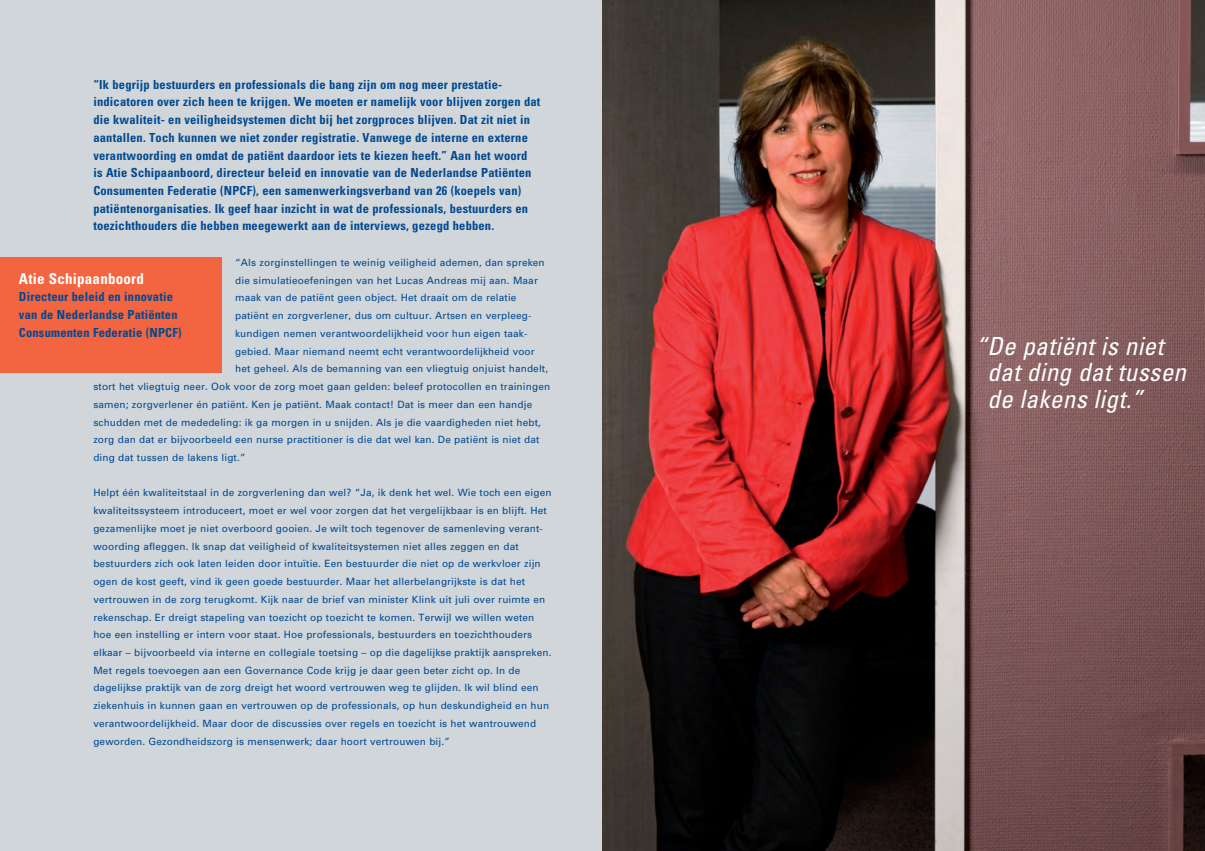
<style>
.page{position:relative;width:1205px;height:851px;background:#fff}
.page>*{position:absolute;margin:0;border:0;box-sizing:border-box;transform-origin:0 0}
.Normaal{font:italic condensed 25px/26.6px "Univers";letter-spacing:.015em;color:#fff}
.Normaal-2{font:700 condensed 15px "Univers";letter-spacing:.015em;color:#fff}
.Normaal-3{font:700 condensed 12.5px/17.8px "Univers";letter-spacing:.015em;color:#014990}
.Normaal-4{font:10px/17.8px "Univers";letter-spacing:.015em;color:#014990}
</style>
<div class="page">
<div style="left:0;top:0;width:602px;height:850px;background:#d0d6da"></div>
<div style="left:0;top:257px;width:221px;height:115px;background:#f26540"></div>
<img style="left:602px;top:0;width:603px;height:850px">
<p class="Normaal-3" style="left:93px;top:75px;width:409px">“Ik begrijp bestuurders en professionals die bang zijn om nog meer prestatie-</p>
<p class="Normaal-3" style="left:93px;top:93px;width:448px">indicatoren over zich heen te krijgen. We moeten er namelijk voor blijven zorgen dat die kwaliteit- en veiligheidsystemen dicht bij het zorgproces blijven. Dat zit niet in</p>
<p class="Normaal-3" style="left:93px;top:128px;width:436px">aantallen. Toch kunnen we niet zonder registratie. Vanwege de interne en externe</p>
<p class="Normaal-3" style="left:93px;top:146px;width:439px">verantwoording en omdat de patiënt daardoor iets te kiezen heeft.” Aan het woord is Atie Schipaanboord, directeur beleid en innovatie van de Nederlandse Patiënten Consumenten Federatie (NPCF), een samenwerkingsverband van 26 (koepels van) patiëntenorganisaties. Ik geef haar inzicht in wat de professionals, bestuurders en</p>
<p class="Normaal-3" style="left:93px;top:217px;width:402px">toezichthouders die hebben meegewerkt aan de interviews, gezegd hebben.</p>
<p class="Normaal-4" style="left:235px;top:253px;width:311px">“Als zorginstellingen te weinig veiligheid ademen, dan spreken die simulatieoefeningen van het Lucas Andreas mij aan. Maar maak van de patiënt geen object. Het draait om de relatie patiënt en zorgverlener, dus om cultuur. Artsen en verpleeg-</p>
<p class="Normaal-4" style="left:235px;top:324px;width:294px">kundigen nemen verantwoordelijkheid voor hun eigen taak-</p>
<p class="Normaal-4" style="left:235px;top:342px;width:301px">gebied. Maar niemand neemt echt verantwoordelijkheid voor</p>
<p class="Normaal-4" style="left:235px;top:359px;width:314px">het geheel. Als de bemanning van een vliegtuig onjuist handelt,</p>
<p class="Normaal-4" style="left:93px;top:377px;width:458px">stort het vliegtuig neer. Ook voor de zorg moet gaan gelden: beleef protocollen en trainingen</p>
<p class="Normaal-4" style="left:93px;top:395px;width:440px">samen; zorgverlener én patiënt. Ken je patiënt. Maak contact! Dat is meer dan een handje</p>
<p class="Normaal-4" style="left:93px;top:413px;width:449px">schudden met de mededeling: ik ga morgen in u snijden. Als je die vaardigheden niet hebt, zorg dan dat er bijvoorbeeld een nurse practitioner is die dat wel kan. De patiënt is niet dat ding dat tussen de lakens ligt.”</p>
<p class="Normaal-4" style="left:93px;top:483px;width:460px">Helpt één kwaliteitstaal in de zorgverlening dan wel? “Ja, ik denk het wel. Wie toch een eigen kwaliteitssysteem introduceert, moet er wel voor zorgen dat het vergelijkbaar is en blijft. Het gezamenlijke moet je niet overboord gooien. Je wilt toch tegenover de samenleving verant&shy;woording afleggen. Ik snap dat veiligheid of kwaliteitsystemen niet alles zeggen en dat bestuurders zich ook laten leiden door intuïtie. Een bestuurder die niet op de werkvloer zijn ogen de kost geeft, vind ik geen goede bestuurder. Maar het allerbelangrijkste is dat het</p>
<p class="Normaal-4" style="left:93px;top:590px;width:453px">vertrouwen in de zorg terugkomt. Kijk naar de brief van minister Klink uit juli over ruimte en rekenschap. Er dreigt stapeling van toezicht op toezicht te komen. Terwijl we willen weten</p>
<p class="Normaal-4" style="left:93px;top:625px;width:460px">hoe een instelling er intern voor staat. Hoe professionals, bestuurders en toezichthouders elkaar – bijvoorbeeld via interne en collegiale toetsing – op die dagelijkse praktijk aanspreken.<br>Met regels toevoegen aan een Governance Code krijg je daar geen beter zicht op. In de</p>
<p class="Normaal-4" style="left:93px;top:678px;width:457px">dagelijkse praktijk van de zorg dreigt het woord vertrouwen weg te glijden. Ik wil blind een ziekenhuis in kunnen gaan en vertrouwen op de professionals, op hun deskundigheid en hun verantwoordelijkheid. Maar door de discussies over regels en toezicht is het wantrouwend geworden. Gezondheidszorg is mensenwerk; daar hoort vertrouwen bij.”</p>
<p class="Normaal-2" style="left:19px;top:269px;width:126px">Atie Schipaanboord</p>
<p class="Normaal-3" style="left:19px;top:288px;width:155px">Directeur beleid en innovatie</p>
<p class="Normaal-3" style="left:19px;top:305px;width:164px">van de Nederlandse Patiënten<br>Consumenten Federatie (NPCF)</p>
<p class="Normaal" style="left:987px;top:331px;width:200px;text-indent:-12px">“De patiënt is niet dat ding dat tussen</p>
<p class="Normaal" style="left:987px;top:385px;width:157px">de lakens ligt.”</p>
</div>
